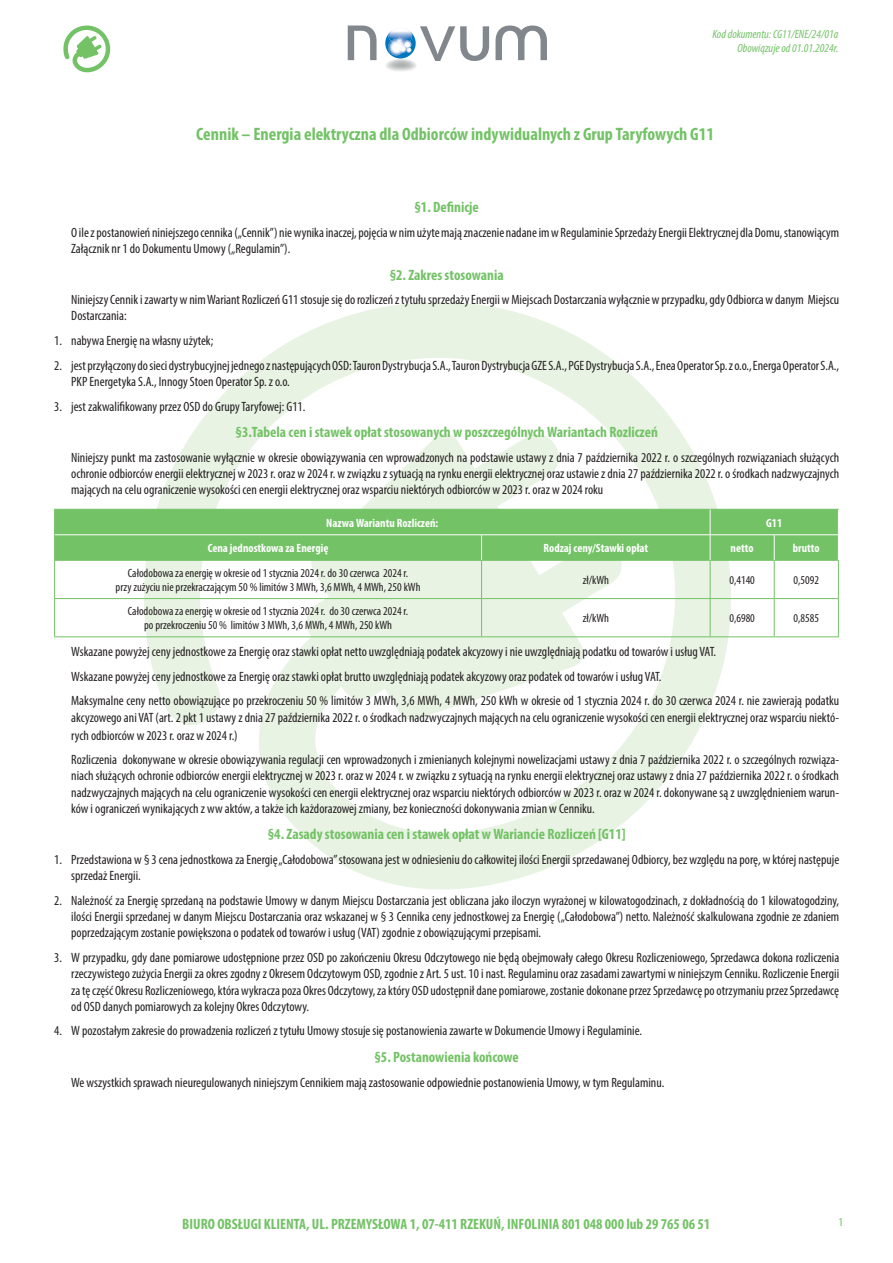
<style>
.page{position:relative;width:893px;height:1263px;background:#fff}
.page>*{position:absolute;margin:0;border:0;box-sizing:border-box;transform-origin:0 0}
.Styl_akapitowy_P1{font:700 condensed 18px "Myriad Pro";color:#73c266}
.t1{font:700 condensed 15px "Myriad Pro";color:#73c266}
.Styl_akapitowy_P1-2{font:condensed 13.5px/16.2px "Myriad Pro";color:#231f20}
.Styl_listy_numerowan{font:condensed 13.5px/16.2px "Myriad Pro";color:#231f20;text-align:justify}
.t2{font:condensed 12px "Myriad Pro";color:#231f20}
.t3{font:700 condensed 12px "Myriad Pro";color:#fff}
.t4{font:italic condensed 12px/14.4px "Myriad Pro";color:#73c266;text-align:right}
.Styl_akapitowy_P1-3{font:condensed 12px "Myriad Pro";color:#73c266}
</style>
<div class="page">
<svg style="left:139px;top:302px;width:605px;height:588px"></svg>
<svg style="left:63px;top:25px;width:48px;height:48px"></svg>
<svg style="left:496px;top:26px;width:51px;height:34px"></svg>
<svg style="left:348px;top:26px;width:29px;height:34px"></svg>
<img style="left:386px;top:61px;width:31px;height:10px">
<svg style="left:385px;top:26px;width:104px;height:35px"></svg>
<hr style="left:710px;top:599px;width:1px;height:37px;background:#73c266">
<hr style="left:774px;top:599px;width:1px;height:37px;background:#73c266">
<hr style="left:838px;top:599px;width:1px;height:37px;background:#73c266">
<hr style="left:710px;top:636px;width:64px;height:1px;background:#73c266">
<hr style="left:774px;top:636px;width:65px;height:1px;background:#73c266">
<hr style="left:54px;top:560px;width:428px;height:1px;background:#73c266">
<hr style="left:54px;top:561px;width:1px;height:37px;background:#73c266">
<hr style="left:482px;top:560px;width:228px;height:1px;background:#73c266">
<hr style="left:481px;top:561px;width:1px;height:37px;background:#73c266">
<hr style="left:710px;top:560px;width:64px;height:1px;background:#73c266">
<hr style="left:710px;top:561px;width:1px;height:37px;background:#73c266">
<hr style="left:774px;top:560px;width:65px;height:1px;background:#73c266">
<hr style="left:774px;top:561px;width:1px;height:37px;background:#73c266">
<hr style="left:838px;top:561px;width:1px;height:37px;background:#73c266">
<hr style="left:54px;top:598px;width:428px;height:1px;background:#73c266">
<hr style="left:54px;top:599px;width:1px;height:37px;background:#73c266">
<hr style="left:482px;top:598px;width:228px;height:1px;background:#73c266">
<hr style="left:481px;top:599px;width:1px;height:37px;background:#73c266">
<hr style="left:710px;top:598px;width:64px;height:1px;background:#73c266">
<hr style="left:774px;top:598px;width:65px;height:1px;background:#73c266">
<hr style="left:54px;top:636px;width:428px;height:1px;background:#73c266">
<hr style="left:482px;top:636px;width:228px;height:1px;background:#73c266">
<div style="left:54px;top:509px;width:785px;height:51px;background:#73c266"></div>
<p class="t4" style="left:712px;top:26px;width:127px">Kod dokumentu: CG11/ENE/24/01a<br>Obowiązuje od 01.01.2024r.</p>
<p class="Styl_akapitowy_P1" style="left:196px;top:123px;width:519px">Cennik – Energia elektryczna dla Odbiorców indywidualnych z Grup Taryfowych G11</p>
<p class="t1" style="left:414px;top:198px;width:66px">§1. Definicje</p>
<p class="Styl_akapitowy_P1-2" style="left:71px;top:224px;width:770px">O ile z postanowień niniejszego cennika („Cennik”) nie wynika inaczej, pojęcia w nim użyte mają znaczenie nadane im w Regulaminie Sprzedaży Energii Elektrycznej dla Domu, stanowiącym<br>Załącznik nr 1 do Dokumentu Umowy („Regulamin”).</p>
<p class="t1" style="left:390px;top:265px;width:115px">§2. Zakres stosowania</p>
<p class="Styl_akapitowy_P1-2" style="left:71px;top:291px;width:769px">Niniejszy Cennik i zawarty w nim Wariant Rozliczeń G11 stosuje się do rozliczeń z tytułu sprzedaży Energii w Miejscach Dostarczania wyłącznie w przypadku, gdy Odbiorca w danym Miejscu<br>Dostarczania:</p>
<p class="Styl_akapitowy_P1-2" style="left:54px;top:332px;width:161px">1. nabywa Energię na własny użytek;</p>
<p class="Styl_akapitowy_P1-2" style="left:71px;top:357px;width:769px;text-indent:-17px">2. jest przyłączony do sieci dystrybucyjnej jednego z następujących OSD: Tauron Dystrybucja S.A., Tauron Dystrybucja GZE S.A., PGE Dystrybucja S.A., Enea Operator Sp. z o.o., Energa Operator S.A.,<br>PKP Energetyka S.A., Innogy Stoen Operator Sp. z o.o.</p>
<p class="Styl_akapitowy_P1-2" style="left:54px;top:398px;width:253px">3. jest zakwalifikowany przez OSD do Grupy Taryfowej: G11.</p>
<p class="t1" style="left:236px;top:423px;width:424px">§3.Tabela cen i stawek opłat stosowanych w poszczególnych Wariantach Rozliczeń</p>
<p class="Styl_listy_numerowan" style="left:71px;top:449px;width:769px">Niniejszy punkt ma zastosowanie wyłącznie w okresie obowiązywania cen wprowadzonych na podstawie ustawy z dnia 7 października 2022 r. o szczególnych rozwiązaniach służących ochronie odbiorców energii elektrycznej w 2023 r. oraz w 2024 r. w związku z sytuacją na rynku energii elektrycznej oraz ustawie z dnia 27 października 2022 r. o środkach nadzwyczajnych mających na celu ograniczenie wysokości cen energii elektrycznej oraz wsparciu niektórych odbiorców w 2023 r. oraz w 2024 roku</p>
<p class="t3" style="left:326px;top:515px;width:114px">Nazwa Wariantu Rozliczeń:</p>
<p class="t3" style="left:766px;top:515px;width:17px">G11</p>
<p class="t3" style="left:208px;top:540px;width:122px">Cena jednostkowa za Energię</p>
<p class="t3" style="left:544px;top:540px;width:106px">Rodzaj ceny/Stawki opłat</p>
<p class="t3" style="left:731px;top:540px;width:25px">netto</p>
<p class="t3" style="left:793px;top:540px;width:28px">brutto</p>
<p class="t2" style="left:128px;top:565px;width:282px">Całodobowa za energię w okresie od 1 stycznia 2024 r. do 30 czerwca 2024 r.</p>
<p class="t2" style="left:116px;top:580px;width:306px">przy zużyciu nie przekraczającym 50 % limitów 3 MWh, 3,6 MWh, 4 MWh, 250 kWh</p>
<p class="t2" style="left:583px;top:573px;width:28px">zł/kWh</p>
<p class="t2" style="left:729px;top:573px;width:27px">0,4140</p>
<p class="t2" style="left:794px;top:573px;width:27px">0,5092</p>
<p class="t2" style="left:128px;top:604px;width:282px">Całodobowa za energię w okresie od 1 stycznia 2024 r. do 30 czerwca 2024 r.</p>
<p class="t2" style="left:144px;top:618px;width:249px">po przekroczeniu 50 % limitów 3 MWh, 3,6 MWh, 4 MWh, 250 kWh</p>
<p class="t2" style="left:583px;top:611px;width:28px">zł/kWh</p>
<p class="t2" style="left:729px;top:611px;width:27px">0,6980</p>
<p class="t2" style="left:794px;top:611px;width:27px">0,8585</p>
<p class="Styl_akapitowy_P1-2" style="left:71px;top:643px;width:646px">Wskazane powyżej ceny jednostkowe za Energię oraz stawki opłat netto uwzględniają podatek akcyzowy i nie uwzględniają podatku od towarów i usług VAT.</p>
<p class="Styl_akapitowy_P1-2" style="left:71px;top:668px;width:592px">Wskazane powyżej ceny jednostkowe za Energię oraz stawki opłat brutto uwzględniają podatek akcyzowy oraz podatek od towarów i usług VAT.</p>
<p class="Styl_akapitowy_P1-2" style="left:71px;top:693px;width:769px">Maksymalne ceny netto obowiązujące po przekroczeniu 50 % limitów 3 MWh, 3,6 MWh, 4 MWh, 250 kWh w okresie od 1 stycznia 2024 r. do 30 czerwca 2024 r. nie zawierają podatku akcyzowego ani VAT (art. 2 pkt 1 ustawy z dnia 27 października 2022 r. o środkach nadzwyczajnych mających na celu ograniczenie wysokości cen energii elektrycznej oraz wsparciu niektó-</p>
<p class="Styl_akapitowy_P1-2" style="left:71px;top:727px;width:168px">rych odbiorców w 2023 r. oraz w 2024 r.)</p>
<p class="Styl_akapitowy_P1-2" style="left:71px;top:751px;width:769px;text-align:justify">Rozliczenia dokonywane w okresie obowiązywania regulacji cen wprowadzonych i zmienianych kolejnymi nowelizacjami ustawy z dnia 7 października 2022 r. o szczególnych rozwiąza&shy;niach służących ochronie odbiorców energii elektrycznej w 2023 r. oraz w 2024 r. w związku z sytuacją na rynku energii elektrycznej oraz ustawy z dnia 27 października 2022 r. o środkach nadzwyczajnych mających na celu ograniczenie wysokości cen energii elektrycznej oraz wsparciu niektórych odbiorców w 2023 r. oraz w 2024 r. dokonywane są z uwzględnieniem warun&shy;ków i ograniczeń wynikających z ww aktów, a także ich każdorazowej zmiany, bez konieczności dokonywania zmian w Cenniku.</p>
<p class="t1" style="left:268px;top:825px;width:359px">§4. Zasady stosowania cen i stawek opłat w Wariancie Rozliczeń [G11]</p>
<p class="Styl_akapitowy_P1-2" style="left:71px;top:851px;width:769px;text-indent:-17px">1. Przedstawiona w § 3 cena jednostkowa za Energię „Całodobowa” stosowana jest w odniesieniu do całkowitej ilości Energii sprzedawanej Odbiorcy, bez względu na porę, w której następuje sprzedaż Energii.</p>
<p class="Styl_akapitowy_P1-2" style="left:71px;top:892px;width:770px;text-align:justify;text-indent:-17px">2. Należność za Energię sprzedaną na podstawie Umowy w danym Miejscu Dostarczania jest obliczana jako iloczyn wyrażonej w kilowatogodzinach, z dokładnością do 1 kilowatogodziny, ilości Energii sprzedanej w danym Miejscu Dostarczania oraz wskazanej w § 3 Cennika ceny jednostkowej za Energię („Całodobowa”) netto. Należność skalkulowana zgodnie ze zdaniem poprzedzającym zostanie powiększona o podatek od towarów i usług (VAT) zgodnie z obowiązującymi przepisami.</p>
<p class="Styl_akapitowy_P1-2" style="left:71px;top:949px;width:769px;text-align:justify;text-indent:-17px">3. W przypadku, gdy dane pomiarowe udostępnione przez OSD po zakończeniu Okresu Odczytowego nie będą obejmowały całego Okresu Rozliczeniowego, Sprzedawca dokona rozliczenia rzeczywistego zużycia Energii za okres zgodny z Okresem Odczytowym OSD, zgodnie z Art. 5 ust. 10 i nast. Regulaminu oraz zasadami zawartymi w niniejszym Cenniku. Rozliczenie Energii za tę część Okresu Rozliczeniowego, która wykracza poza Okres Odczytowy, za który OSD udostępnił dane pomiarowe, zostanie dokonane przez Sprzedawcę po otrzymaniu przez Sprzedawcę od OSD danych pomiarowych za kolejny Okres Odczytowy.</p>
<p class="Styl_akapitowy_P1-2" style="left:54px;top:1023px;width:589px">4. W pozostałym zakresie do prowadzenia rozliczeń z tytułu Umowy stosuje się postanowienia zawarte w Dokumencie Umowy i Regulaminie.</p>
<p class="t1" style="left:374px;top:1047px;width:146px">§5. Postanowienia końcowe</p>
<p class="Styl_akapitowy_P1-2" style="left:71px;top:1074px;width:595px">We wszystkich sprawach nieuregulowanych niniejszym Cennikiem mają zastosowanie odpowiednie postanowienia Umowy, w tym Regulaminu.</p>
<p class="t1" style="left:182px;top:1214px;width:530px">BIURO OBSŁUGI KLIENTA, UL. PRZEMYSŁOWA 1, 07-411 RZEKUŃ, INFOLINIA 801 048 000 lub 29 765 06 51</p>
<p class="Styl_akapitowy_P1-3" style="left:839px;top:1215px;width:6px">1</p>
</div>
